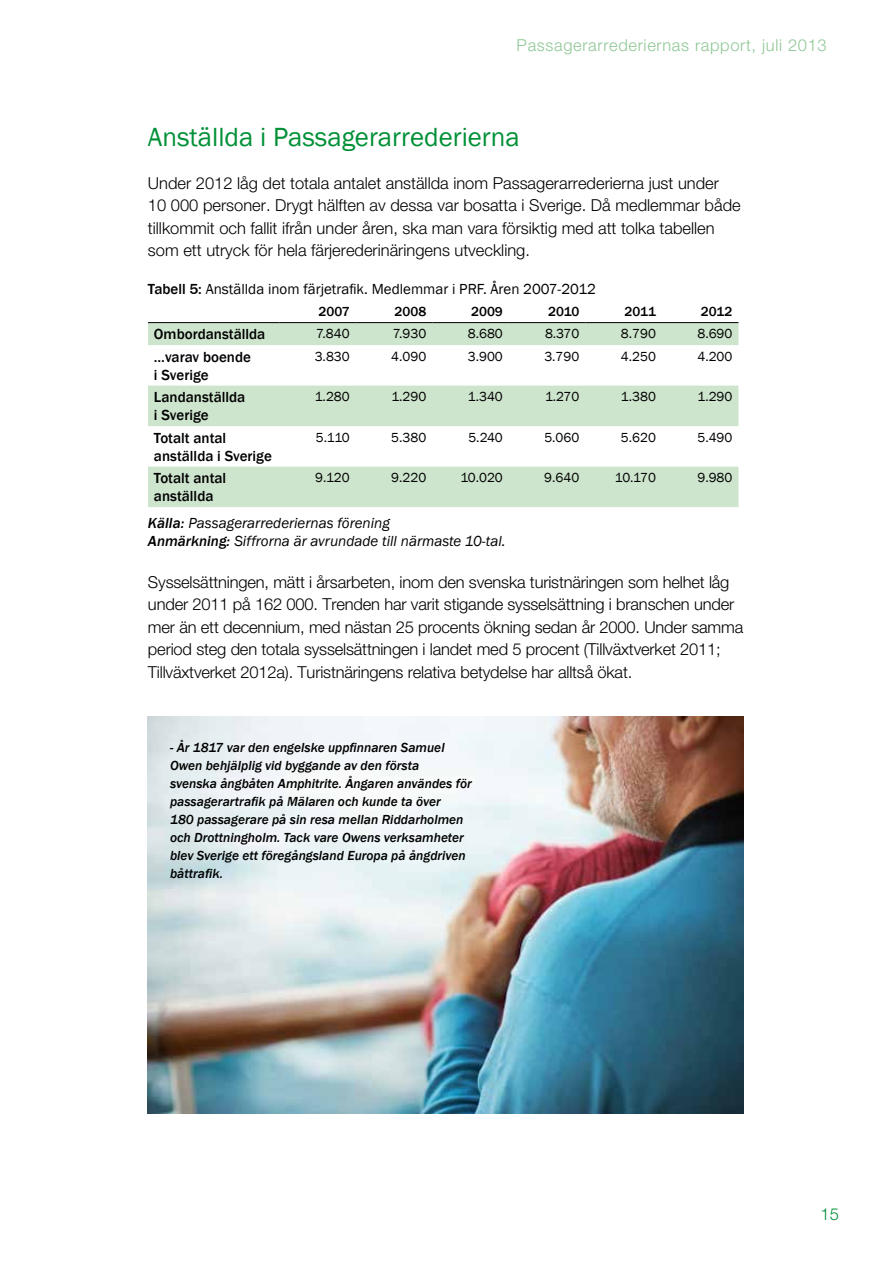
<style>
.page{position:relative;width:893px;height:1263px;background:#fff}
.page>*{position:absolute;margin:0;border:0;box-sizing:border-box;transform-origin:0 0}
.t1{font:27px "Franklin Gothic";color:#009037}
.t2{font:300 16.5px/22.5px "Helvetica Neue LT Std";letter-spacing:-.01em;color:#000}
.t3{font:300 16.5px "Helvetica Neue LT Std";letter-spacing:.04em;color:#90c796}
.t4{font:300 16.5px "Helvetica Neue LT Std";color:#009037}
.t5{font:500 15px/18px "Franklin Gothic";color:#000}
.t6{font:italic 15px/18px "Franklin Gothic";color:#000}
.t7{font:15px "Franklin Gothic";color:#000}
.t8{font:italic 500 13.5px/18px "Franklin Gothic";color:#000}
.t9{font:13.5px "Franklin Gothic";color:#000}
.t10{font:500 13.5px "Franklin Gothic";color:#000}
.s1{font-weight:500}
</style>
<div class="page">
<svg style="left:148px;top:323px;width:590px;height:184px;fill:#cde4cd"></svg>
<hr style="left:148px;top:322px;width:131px;height:1px;background:#000">
<hr style="left:279px;top:322px;width:77px;height:1px;background:#000">
<hr style="left:356px;top:322px;width:76px;height:1px;background:#000">
<hr style="left:432px;top:322px;width:77px;height:1px;background:#000">
<hr style="left:509px;top:322px;width:76px;height:1px;background:#000">
<hr style="left:585px;top:322px;width:77px;height:1px;background:#000">
<hr style="left:662px;top:322px;width:76px;height:1px;background:#000">
<img style="left:148px;top:716px;width:595px;height:397px">
<p class="t3" style="left:517px;top:35px;width:312px">Passagerarrederiernas rapport, juli 2013</p>
<h1 class="t1" style="left:148px;top:121px;width:373px">Anställda i Passagerarrederierna</h1>
<p class="t2" style="left:148px;top:171px;width:594px">Under 2012 låg det totala antalet anställda inom Passagerarrederierna just under 10 000 personer. Drygt hälften av dessa var bosatta i Sverige. Då medlemmar både tillkommit och fallit ifrån under åren, ska man vara försiktig med att tolka tabellen som ett utryck för hela färjerederinäringens utveckling.</p>
<p class="t7" style="left:148px;top:280px;width:449px"><span class="s1">Tabell 5:</span> Anställda inom färjetrafik. Medlemmar i PRF. Åren 2007-2012</p>
<p class="t10" style="left:319px;top:303px;width:33px">2007</p>
<p class="t10" style="left:395px;top:303px;width:33px">2008</p>
<p class="t10" style="left:471px;top:303px;width:33px">2009</p>
<p class="t10" style="left:548px;top:303px;width:33px">2010</p>
<p class="t10" style="left:625px;top:303px;width:33px">2011</p>
<p class="t10" style="left:701px;top:303px;width:33px">2012</p>
<p class="t5" style="left:154px;top:325px;width:113px">Ombordanställda</p>
<p class="t9" style="left:316px;top:325px;width:35px">7.840</p>
<p class="t9" style="left:393px;top:325px;width:35px">7.930</p>
<p class="t9" style="left:468px;top:325px;width:37px">8.680</p>
<p class="t9" style="left:545px;top:325px;width:36px">8.370</p>
<p class="t9" style="left:621px;top:325px;width:37px">8.790</p>
<p class="t9" style="left:697px;top:325px;width:37px">8.690</p>
<p class="t5" style="left:154px;top:348px;width:98px">…varav boende i Sverige</p>
<p class="t9" style="left:315px;top:348px;width:37px">3.830</p>
<p class="t9" style="left:391px;top:348px;width:37px">4.090</p>
<p class="t9" style="left:468px;top:348px;width:37px">3.900</p>
<p class="t9" style="left:544px;top:348px;width:37px">3.790</p>
<p class="t9" style="left:621px;top:348px;width:37px">4.250</p>
<p class="t9" style="left:697px;top:348px;width:37px">4.200</p>
<p class="t5" style="left:154px;top:388px;width:93px">Landanställda i Sverige</p>
<p class="t9" style="left:315px;top:388px;width:36px">1.280</p>
<p class="t9" style="left:391px;top:388px;width:36px">1.290</p>
<p class="t9" style="left:468px;top:388px;width:36px">1.340</p>
<p class="t9" style="left:545px;top:388px;width:36px">1.270</p>
<p class="t9" style="left:621px;top:388px;width:36px">1.380</p>
<p class="t9" style="left:697px;top:388px;width:36px">1.290</p>
<p class="t5" style="left:154px;top:429px;width:119px">Totalt antal anställda i Sverige</p>
<p class="t9" style="left:316px;top:429px;width:35px">5.110</p>
<p class="t9" style="left:391px;top:429px;width:37px">5.380</p>
<p class="t9" style="left:468px;top:429px;width:36px">5.240</p>
<p class="t9" style="left:544px;top:429px;width:37px">5.060</p>
<p class="t9" style="left:621px;top:429px;width:37px">5.620</p>
<p class="t9" style="left:697px;top:429px;width:37px">5.490</p>
<p class="t5" style="left:154px;top:469px;width:74px">Totalt antal anställda</p>
<p class="t9" style="left:315px;top:469px;width:36px">9.120</p>
<p class="t9" style="left:391px;top:469px;width:37px">9.220</p>
<p class="t9" style="left:460px;top:469px;width:44px">10.020</p>
<p class="t9" style="left:544px;top:469px;width:37px">9.640</p>
<p class="t9" style="left:615px;top:469px;width:43px">10.170</p>
<p class="t9" style="left:697px;top:469px;width:37px">9.980</p>
<p class="t6" style="left:148px;top:514px;width:359px"><span class="s1">Källa:</span> Passagerarrederiernas förening<br><span class="s1">Anmärkning:</span> Siffrorna är avrundade till närmaste 10-tal.</p>
<p class="t2" style="left:148px;top:570px;width:597px">Sysselsättningen, mätt i årsarbeten, inom den svenska turistnäringen som helhet låg under 2011 på 162 000. Trenden har varit stigande sysselsättning i branschen under mer än ett decennium, med nästan 25 procents ökning sedan år 2000. Under samma period steg den totala sysselsättningen i landet med 5 procent (Tillväxtverket 2011; Tillväxtverket 2012a). Turistnäringens relativa betydelse har alltså ökat.</p>
<p class="t8" style="left:170px;top:738px;width:303px">- År 1817 var den engelske uppfinnaren Samuel Owen behjälplig vid byggande av den första<br>svenska ångbåten Amphitrite. Ångaren användes för passagerartrafik på Mälaren och kunde ta över<br>180 passagerare på sin resa mellan Riddarholmen och Drottningholm. Tack vare Owens verksamheter blev Sverige ett föregångsland Europa på ångdriven båttrafik.</p>
<p class="t4" style="left:821px;top:1203px;width:20px">15</p>
</div>
